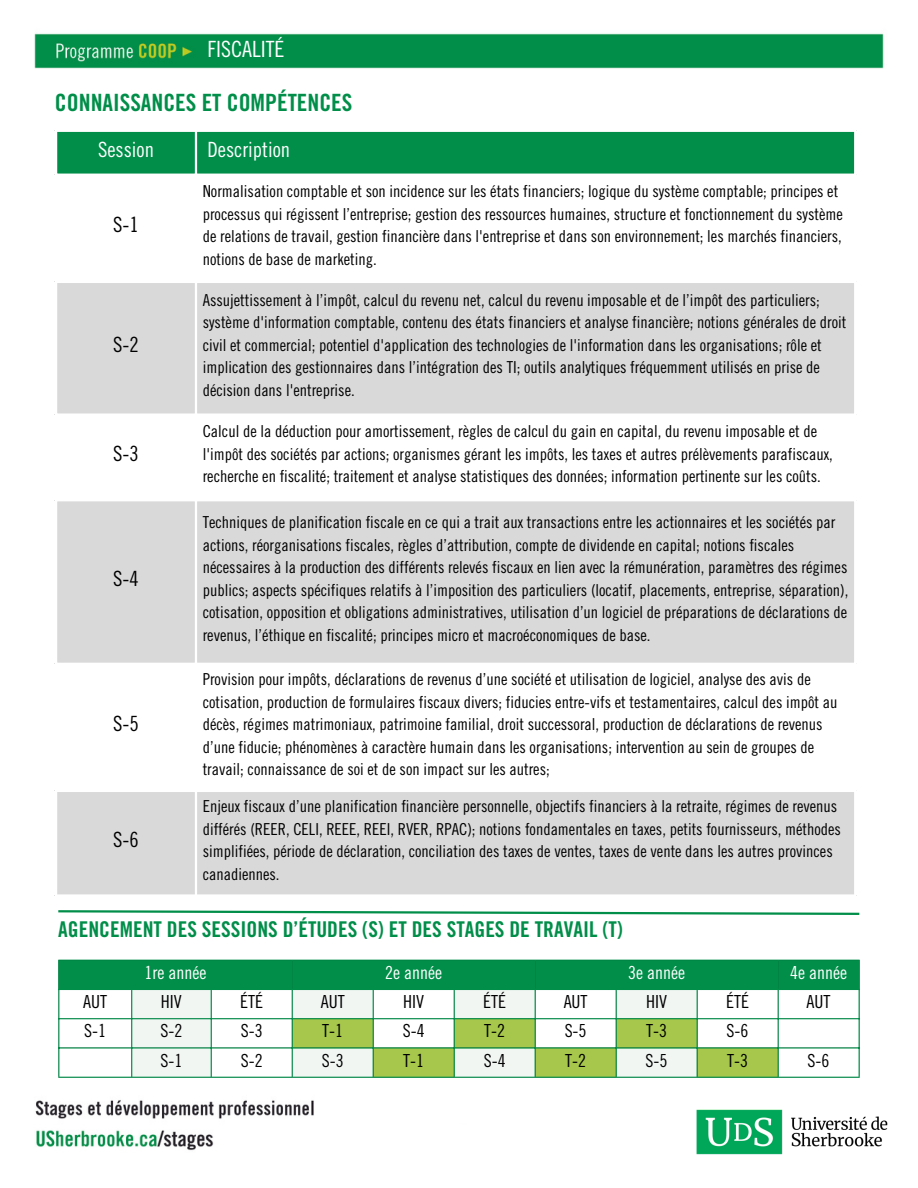
<style>
.page{position:relative;width:918px;height:1188px;background:#fff}
.page>*{position:absolute;margin:0;border:0;box-sizing:border-box;transform-origin:0 0}
.t1{font:23.85px "Trade Gothic LT Std Bd Cn 20";color:#018e49}
.t2{font:22.35px "Trade Gothic LT Std Cn 18";color:#fff}
.t3{font:21.75px "Trade Gothic LT Std Bd Cn 20";color:#018e49}
.t4{font:21px "Trade Gothic LT Std Cn 18";color:#fff}
.t5{font:21px "Trade Gothic LT Std Cn 18";color:#000}
.t6{font:18px "Trade Gothic LT Std Cn 18";color:#000}
.t7{font:18px "Trade Gothic LT Std Cn 18";color:#fff}
.t8{font:16.5px/22.5px "Trade Gothic LT Std Cn 18";color:#000}
</style>
<div class="page">
<img style="left:34px;top:33px;width:850px;height:1118px">
<div style="left:643px;top:1082px;width:275px;height:106px;background:#fff"></div>
<img style="left:696px;top:1109px;width:192px;height:46px">
<div style="left:316px;top:1092px;width:286px;height:30px;background:#fff"></div>
<div style="left:57px;top:132px;width:797px;height:42px;background:#018e49"></div>
<div style="left:57px;top:283px;width:797px;height:611px;background:#d9d9d9"></div>
<svg style="left:57px;top:416px;width:797px;height:374px"></svg>
<hr style="left:55px;top:132px;width:2px;height:762px;background:#fff">
<hr style="left:195px;top:132px;width:2px;height:762px;background:#fff">
<hr style="left:854px;top:132px;width:2px;height:762px;background:#fff">
<hr style="left:55px;top:130px;width:801px;height:2px;background:#fff">
<hr style="left:55px;top:174px;width:801px;height:2px;background:#fff">
<hr style="left:55px;top:281px;width:801px;height:2px;background:#fff">
<hr style="left:55px;top:413px;width:801px;height:3px;background:#fff">
<hr style="left:55px;top:499px;width:801px;height:2px;background:#fff">
<hr style="left:55px;top:663px;width:801px;height:2px;background:#fff">
<hr style="left:55px;top:790px;width:801px;height:2px;background:#fff">
<hr style="left:55px;top:894px;width:801px;height:3px;background:#fff">
<svg style="left:56px;top:909px;width:806px;height:7px"></svg>
<div style="left:59px;top:961px;width:800px;height:28px;background:#018e49"></div>
<div style="left:132px;top:990px;width:79px;height:87px;background:#f1f6f3"></div>
<svg style="left:212px;top:990px;width:647px;height:87px"></svg>
<svg style="left:293px;top:1019px;width:485px;height:58px"></svg>
<hr style="left:58px;top:961px;width:1px;height:116px;background:#018e49">
<hr style="left:131px;top:990px;width:1px;height:87px;background:#018e49">
<hr style="left:211px;top:990px;width:1px;height:87px;background:#018e49">
<hr style="left:292px;top:961px;width:1px;height:116px;background:#018e49">
<hr style="left:373px;top:990px;width:1px;height:87px;background:#018e49">
<hr style="left:454px;top:990px;width:1px;height:87px;background:#018e49">
<hr style="left:535px;top:961px;width:1px;height:116px;background:#018e49">
<hr style="left:616px;top:990px;width:1px;height:87px;background:#018e49">
<hr style="left:697px;top:990px;width:1px;height:87px;background:#018e49">
<hr style="left:778px;top:961px;width:1px;height:116px;background:#018e49">
<hr style="left:859px;top:961px;width:1px;height:116px;background:#018e49">
<hr style="left:58px;top:960px;width:802px;height:1px;background:#018e49">
<hr style="left:58px;top:989px;width:802px;height:1px;background:#018e49">
<hr style="left:58px;top:1018px;width:802px;height:1px;background:#018e49">
<hr style="left:58px;top:1047px;width:802px;height:2px;background:#018e49">
<hr style="left:58px;top:1077px;width:802px;height:1px;background:#018e49">
<p class="t2" style="left:208px;top:41px;width:79px">FISCALITÉ</p>
<p class="t1" style="left:55px;top:93px;width:299px">CONNAISSANCES ET COMPÉTENCES</p>
<p class="t4" style="left:98px;top:142px;width:57px">Session</p>
<p class="t4" style="left:207px;top:142px;width:84px">Description</p>
<p class="t5" style="left:113px;top:217px;width:27px">S-1</p>
<p class="t5" style="left:113px;top:337px;width:27px">S-2</p>
<p class="t5" style="left:113px;top:446px;width:27px">S-3</p>
<p class="t5" style="left:113px;top:571px;width:27px">S-4</p>
<p class="t5" style="left:113px;top:716px;width:27px">S-5</p>
<p class="t5" style="left:113px;top:832px;width:27px">S-6</p>
<p class="t8" style="left:203px;top:182px;width:642px">Normalisation comptable et son incidence sur les états financiers; logique du système comptable; principes et processus qui régissent l’entreprise; gestion des ressources humaines, structure et fonctionnement du système de relations de travail, gestion financière dans l'entreprise et dans son environnement; les marchés financiers, notions de base de marketing.</p>
<p class="t8" style="left:203px;top:291px;width:645px">Assujettissement à l’impôt, calcul du revenu net, calcul du revenu imposable et de l’impôt des particuliers; système d'information comptable, contenu des états financiers et analyse financière; notions générales de droit civil et commercial; potentiel d'application des technologies de l'information dans les organisations; rôle et implication des gestionnaires dans l’intégration des TI; outils analytiques fréquemment utilisés en prise de décision dans l'entreprise.</p>
<p class="t8" style="left:203px;top:422px;width:632px">Calcul de la déduction pour amortissement, règles de calcul du gain en capital, du revenu imposable et de l'impôt des sociétés par actions; organismes gérant les impôts, les taxes et autres prélèvements parafiscaux, recherche en fiscalité; traitement et analyse statistiques des données; information pertinente sur les coûts.</p>
<p class="t8" style="left:203px;top:513px;width:647px">Techniques de planification fiscale en ce qui a trait aux transactions entre les actionnaires et les sociétés par actions, réorganisations fiscales, règles d’attribution, compte de dividende en capital; notions fiscales nécessaires à la production des différents relevés fiscaux en lien avec la rémunération, paramètres des régimes publics; aspects spécifiques relatifs à l’imposition des particuliers (locatif, placements, entreprise, séparation), cotisation, opposition et obligations administratives, utilisation d’un logiciel de préparations de déclarations de revenus, l’éthique en fiscalité; principes micro et macroéconomiques de base.</p>
<p class="t8" style="left:203px;top:670px;width:636px">Provision pour impôts, déclarations de revenus d’une société et utilisation de logiciel, analyse des avis de cotisation, production de formulaires fiscaux divers; fiducies entre-vifs et testamentaires, calcul des impôt au décès, régimes matrimoniaux, patrimoine familial, droit successoral, production de déclarations de revenus d’une fiducie; phénomènes à caractère humain dans les organisations; intervention au sein de groupes de travail; connaissance de soi et de son impact sur les autres;</p>
<p class="t8" style="left:203px;top:797px;width:640px">Enjeux fiscaux d’une planification financière personnelle, objectifs financiers à la retraite, régimes de revenus différés (REER, CELI, REEE, REEI, RVER, RPAC); notions fondamentales en taxes, petits fournisseurs, méthodes simplifiées, période de déclaration, conciliation des taxes de ventes, taxes de vente dans les autres provinces canadiennes.</p>
<p class="t3" style="left:58px;top:922px;width:566px">AGENCEMENT DES SESSIONS D’ÉTUDES (S) ET DES STAGES DE TRAVAIL (T)</p>
<p class="t7" style="left:145px;top:966px;width:63px">1re année</p>
<p class="t7" style="left:385px;top:966px;width:58px">2e année</p>
<p class="t7" style="left:628px;top:966px;width:58px">3e année</p>
<p class="t7" style="left:790px;top:966px;width:58px">4e année</p>
<p class="t6" style="left:83px;top:995px;width:25px">AUT</p>
<p class="t6" style="left:161px;top:995px;width:22px">HIV</p>
<p class="t6" style="left:240px;top:995px;width:24px">ÉTÉ</p>
<p class="t6" style="left:321px;top:995px;width:25px">AUT</p>
<p class="t6" style="left:403px;top:995px;width:22px">HIV</p>
<p class="t6" style="left:483px;top:995px;width:24px">ÉTÉ</p>
<p class="t6" style="left:564px;top:995px;width:25px">AUT</p>
<p class="t6" style="left:646px;top:995px;width:22px">HIV</p>
<p class="t6" style="left:726px;top:995px;width:24px">ÉTÉ</p>
<p class="t6" style="left:807px;top:995px;width:25px">AUT</p>
<p class="t6" style="left:84px;top:1024px;width:23px">S-1</p>
<p class="t6" style="left:160px;top:1024px;width:23px">S-2</p>
<p class="t6" style="left:241px;top:1024px;width:23px">S-3</p>
<p class="t6" style="left:322px;top:1024px;width:22px">T-1</p>
<p class="t6" style="left:403px;top:1024px;width:23px">S-4</p>
<p class="t6" style="left:484px;top:1024px;width:22px">T-2</p>
<p class="t6" style="left:565px;top:1024px;width:23px">S-5</p>
<p class="t6" style="left:646px;top:1024px;width:22px">T-3</p>
<p class="t6" style="left:727px;top:1024px;width:23px">S-6</p>
<p class="t6" style="left:160px;top:1054px;width:23px">S-1</p>
<p class="t6" style="left:241px;top:1054px;width:23px">S-2</p>
<p class="t6" style="left:322px;top:1054px;width:23px">S-3</p>
<p class="t6" style="left:403px;top:1054px;width:22px">T-1</p>
<p class="t6" style="left:484px;top:1054px;width:23px">S-4</p>
<p class="t6" style="left:565px;top:1054px;width:22px">T-2</p>
<p class="t6" style="left:646px;top:1054px;width:23px">S-5</p>
<p class="t6" style="left:727px;top:1054px;width:22px">T-3</p>
<p class="t6" style="left:808px;top:1054px;width:23px">S-6</p>
</div>
